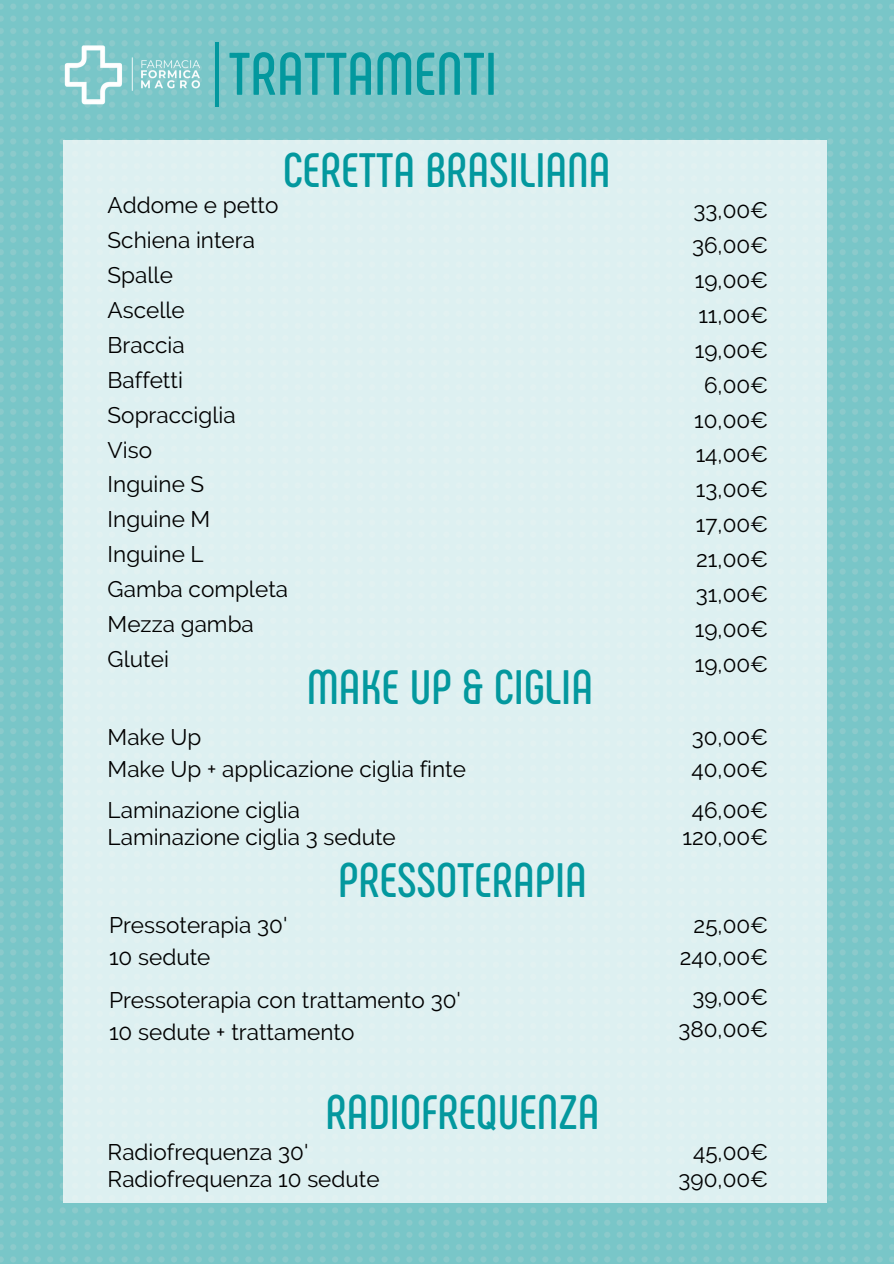
<style>
.page{position:relative;width:894px;height:1264px;background:#fff}
.page>*{position:absolute;margin:0;border:0;box-sizing:border-box;transform-origin:0 0}
.t1{font:60px "RTL Phenomena Medium";color:#03989e}
.t2{font:48px "RTL Phenomena Medium";color:#03989e}
.t3{font:22.5px "Raleway";color:#000}
</style>
<div class="page">
<img style="left:0;top:0;width:893px;height:1263px">
<img style="left:63px;top:42px;width:139px;height:65px">
<hr style="left:215px;top:42px;width:3px;height:64px;background:#03989e">
<div style="left:63px;top:140px;width:763px;height:1062px;background:#ddf0f1"></div>
<p class="t1" style="left:229px;top:35px;width:270px">TRATTAMENTI</p>
<h1 class="t2" style="left:283px;top:139px;width:329px">CERETTA BRASILIANA</h1>
<h2 class="t3" style="left:108px;top:192px;width:172px">Addome e petto</h2>
<p class="t3" style="left:108px;top:227px;width:149px">Schiena intera</p>
<p class="t3" style="left:108px;top:262px;width:67px">Spalle</p>
<p class="t3" style="left:108px;top:297px;width:79px">Ascelle</p>
<p class="t3" style="left:108px;top:332px;width:79px">Braccia</p>
<p class="t3" style="left:108px;top:366px;width:77px">Baffetti</p>
<p class="t3" style="left:108px;top:401px;width:129px">Sopracciglia</p>
<p class="t3" style="left:108px;top:436px;width:46px">Viso</p>
<p class="t3" style="left:108px;top:471px;width:98px">Inguine S</p>
<p class="t3" style="left:108px;top:506px;width:104px">Inguine M</p>
<p class="t3" style="left:108px;top:541px;width:98px">Inguine L</p>
<p class="t3" style="left:108px;top:576px;width:182px">Gamba completa</p>
<p class="t3" style="left:108px;top:611px;width:148px">Mezza gamba</p>
<p class="t3" style="left:108px;top:645px;width:63px">Glutei</p>
<p class="t2" style="left:306px;top:656px;width:288px">MAKE UP &amp; CIGLIA</p>
<p class="t3" style="left:108px;top:724px;width:95px">Make Up</p>
<p class="t3" style="left:108px;top:755px;width:360px">Make Up + applicazione ciglia finte</p>
<p class="t3" style="left:108px;top:796px;width:194px">Laminazione ciglia</p>
<p class="t3" style="left:108px;top:823px;width:289px">Laminazione ciglia 3 sedute</p>
<p class="t2" style="left:338px;top:849px;width:250px">PRESSOTERAPIA</p>
<p class="t3" style="left:109px;top:911px;width:180px">Pressoterapia 30'</p>
<p class="t3" style="left:109px;top:943px;width:103px">10 sedute</p>
<p class="t3" style="left:109px;top:987px;width:353px">Pressoterapia con trattamento 30'</p>
<p class="t3" style="left:109px;top:1018px;width:247px">10 sedute + trattamento</p>
<p class="t2" style="left:325px;top:1080px;width:275px">RADIOFREQUENZA</p>
<h2 class="t3" style="left:108px;top:1138px;width:202px">Radiofrequenza 30'</h2>
<p class="t3" style="left:108px;top:1165px;width:273px">Radiofrequenza 10 sedute</p>
<p class="t3" style="left:693px;top:197px;width:76px">33,00€</p>
<h2 class="t3" style="left:691px;top:232px;width:78px">36,00€</h2>
<p class="t3" style="left:694px;top:267px;width:75px">19,00€</p>
<p class="t3" style="left:698px;top:302px;width:71px">11,00€</p>
<p class="t3" style="left:694px;top:336px;width:75px">19,00€</p>
<p class="t3" style="left:703px;top:371px;width:66px">6,00€</p>
<h2 class="t3" style="left:694px;top:406px;width:76px">10,00€</h2>
<p class="t3" style="left:695px;top:441px;width:74px">14,00€</p>
<p class="t3" style="left:695px;top:476px;width:74px">13,00€</p>
<p class="t3" style="left:695px;top:511px;width:74px">17,00€</p>
<p class="t3" style="left:696px;top:546px;width:73px">21,00€</p>
<p class="t3" style="left:695px;top:581px;width:74px">31,00€</p>
<p class="t3" style="left:694px;top:615px;width:75px">19,00€</p>
<p class="t3" style="left:694px;top:650px;width:75px">19,00€</p>
<p class="t3" style="left:691px;top:724px;width:78px">30,00€</p>
<p class="t3" style="left:691px;top:755px;width:78px">40,00€</p>
<p class="t3" style="left:691px;top:796px;width:78px">46,00€</p>
<p class="t3" style="left:682px;top:823px;width:87px">120,00€</p>
<p class="t3" style="left:693px;top:911px;width:76px">25,00€</p>
<p class="t3" style="left:679px;top:943px;width:90px">240,00€</p>
<p class="t3" style="left:692px;top:983px;width:77px">39,00€</p>
<p class="t3" style="left:678px;top:1015px;width:91px">380,00€</p>
<p class="t3" style="left:692px;top:1138px;width:77px">45,00€</p>
<p class="t3" style="left:678px;top:1165px;width:91px">390,00€</p>
</div>
